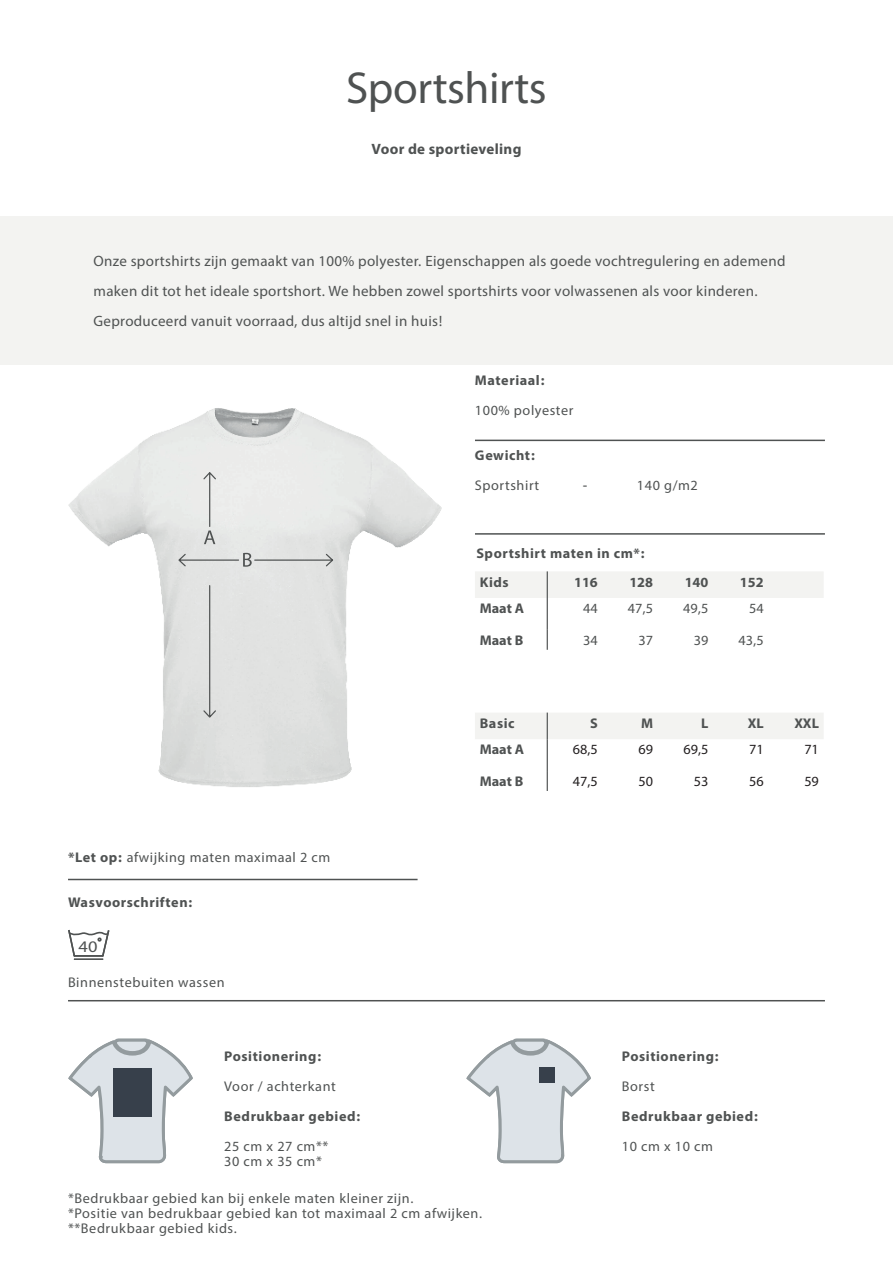
<style>
.page{position:relative;width:893px;height:1263px;background:#fff}
.page>*{position:absolute;margin:0;border:0;box-sizing:border-box;transform-origin:0 0}
.t1{font:45px "Myriad Hebrew";letter-spacing:-.01em;color:#4f5252}
.t2{font:16.2px "Myriad Pro";color:#4f5252;scale:1.14 1}
.t3{font:15px/30px "Myriad Hebrew";letter-spacing:.02em;color:#4f5252}
.t4{font:700 15px "Myriad Hebrew";letter-spacing:.02em;color:#4f5252}
.t5{font:14.1px/15px "Myriad Hebrew";letter-spacing:.04em;color:#4f5252}
.t6{font:700 14.1px "Myriad Hebrew";letter-spacing:.04em;color:#4f5252}
.t7{font:14.1px "Myriad Pro";color:#231f20}
.s1{font-weight:700}
</style>
<div class="page">
<hr style="left:68px;top:879px;width:350px;height:1px;background:#4f5252">
<svg style="left:68px;top:929px;width:42px;height:28px"></svg>
<hr style="left:74px;top:958px;width:29px;height:2px;background:#4f5252">
<img style="left:68px;top:408px;width:374px;height:379px">
<div style="left:177px;top:553px;width:157px;height:166px;background:#e1e2e1"></div>
<svg style="left:202px;top:471px;width:15px;height:73px"></svg>
<hr style="left:68px;top:1000px;width:757px;height:1px;background:#4f5252">
<hr style="left:475px;top:533px;width:350px;height:2px;background:#4f5252">
<hr style="left:475px;top:440px;width:350px;height:1px;background:#4f5252">
<div style="left:0;top:216px;width:893px;height:148px;background:#f3f3f1"></div>
<div style="left:475px;top:571px;width:348px;height:27px;background:#f3f3f1"></div>
<hr style="left:547px;top:598px;width:1px;height:32px;background:#4f5252">
<svg style="left:547px;top:630px;width:1px;height:20px"></svg>
<div style="left:475px;top:713px;width:348px;height:26px;background:#f3f3f1"></div>
<hr style="left:547px;top:739px;width:1px;height:32px;background:#4f5252">
<svg style="left:547px;top:771px;width:1px;height:20px"></svg>
<svg style="left:464px;top:1001px;width:128px;height:163px"></svg>
<div style="left:539px;top:1068px;width:15px;height:15px;background:#37404b"></div>
<svg style="left:68px;top:1038px;width:125px;height:126px"></svg>
<div style="left:113px;top:1068px;width:39px;height:49px;background:#37404b"></div>
<h1 class="t1" style="left:346px;top:63px;width:202px">Sportshirts</h1>
<p class="t4" style="left:371px;top:140px;width:151px">Voor de sportieveling</p>
<p class="t3" style="left:94px;top:247px;width:693px">Onze sportshirts zijn gemaakt van 100% polyester. Eigenschappen als goede vochtregulering en ademend maken dit tot het ideale sportshort. We hebben zowel sportshirts voor volwassenen als voor kinderen.<br>Geproduceerd vanuit voorraad, dus altijd snel in huis!</p>
<p class="t6" style="left:475px;top:372px;width:72px">Materiaal:</p>
<p class="t5" style="left:475px;top:403px;width:100px">100% polyester</p>
<p class="t6" style="left:475px;top:447px;width:62px">Gewicht:</p>
<p class="t5" style="left:475px;top:478px;width:66px">Sportshirt</p>
<p class="t5" style="left:583px;top:478px;width:6px">-</p>
<p class="t5" style="left:637px;top:478px;width:62px">140 g/m2</p>
<p class="t6" style="left:476px;top:545px;width:171px">Sportshirt maten in cm*:</p>
<p class="t6" style="left:480px;top:574px;width:30px">Kids</p>
<p class="t6" style="left:574px;top:574px;width:25px">116</p>
<p class="t6" style="left:629px;top:574px;width:25px">128</p>
<p class="t6" style="left:685px;top:574px;width:25px">140</p>
<p class="t6" style="left:740px;top:574px;width:25px">152</p>
<p class="t6" style="left:480px;top:601px;width:46px">Maat A</p>
<p class="t5" style="left:583px;top:602px;width:16px">44</p>
<p class="t5" style="left:628px;top:602px;width:27px">47,5</p>
<p class="t5" style="left:683px;top:602px;width:27px">49,5</p>
<p class="t5" style="left:749px;top:602px;width:16px">54</p>
<p class="t6" style="left:480px;top:632px;width:45px">Maat B</p>
<p class="t5" style="left:583px;top:634px;width:16px">34</p>
<p class="t5" style="left:638px;top:634px;width:16px">37</p>
<p class="t5" style="left:694px;top:634px;width:16px">39</p>
<p class="t5" style="left:738px;top:634px;width:27px">43,5</p>
<p class="t5" style="left:68px;top:850px;width:264px"><span class="s1">*Let op:</span> afwijking maten maximaal 2 cm</p>
<p class="t6" style="left:68px;top:894px;width:126px">Wasvoorschriften:</p>
<p class="t2" style="left:79px;top:936px;width:18px">40</p>
<p class="t5" style="left:68px;top:975px;width:158px">Binnenstebuiten wassen</p>
<p class="t6" style="left:224px;top:1048px;width:99px">Positionering:</p>
<p class="t5" style="left:224px;top:1079px;width:113px">Voor / achterkant</p>
<p class="t6" style="left:224px;top:1108px;width:138px">Bedrukbaar gebied:</p>
<p class="t5" style="left:224px;top:1139px;width:106px">25 cm x 27 cm**<br>30 cm x 35 cm*</p>
<p class="t6" style="left:480px;top:715px;width:36px">Basic</p>
<p class="t6" style="left:590px;top:715px;width:9px">S</p>
<p class="t6" style="left:641px;top:715px;width:14px">M</p>
<p class="t6" style="left:701px;top:715px;width:9px">L</p>
<p class="t6" style="left:748px;top:715px;width:17px">XL</p>
<p class="t6" style="left:794px;top:715px;width:26px">XXL</p>
<p class="t6" style="left:480px;top:742px;width:46px">Maat A</p>
<p class="t7" style="left:573px;top:741px;width:26px">68,5</p>
<p class="t7" style="left:638px;top:741px;width:16px">69</p>
<p class="t7" style="left:683px;top:741px;width:26px">69,5</p>
<p class="t7" style="left:749px;top:741px;width:16px">71</p>
<p class="t7" style="left:804px;top:741px;width:16px">71</p>
<p class="t6" style="left:480px;top:774px;width:45px">Maat B</p>
<p class="t7" style="left:573px;top:773px;width:26px">47,5</p>
<p class="t7" style="left:638px;top:773px;width:16px">50</p>
<p class="t7" style="left:694px;top:773px;width:16px">53</p>
<p class="t7" style="left:749px;top:773px;width:16px">56</p>
<p class="t7" style="left:804px;top:773px;width:16px">59</p>
<p class="t6" style="left:622px;top:1048px;width:99px">Positionering:</p>
<p class="t5" style="left:622px;top:1079px;width:34px">Borst</p>
<p class="t6" style="left:622px;top:1108px;width:138px">Bedrukbaar gebied:</p>
<p class="t5" style="left:622px;top:1139px;width:93px">10 cm x 10 cm</p>
<p class="t5" style="left:68px;top:1191px;width:416px">*Bedrukbaar gebied kan bij enkele maten kleiner zijn.<br>*Positie van bedrukbaar gebied kan tot maximaal 2 cm afwijken. **Bedrukbaar gebied kids.</p>
</div>
